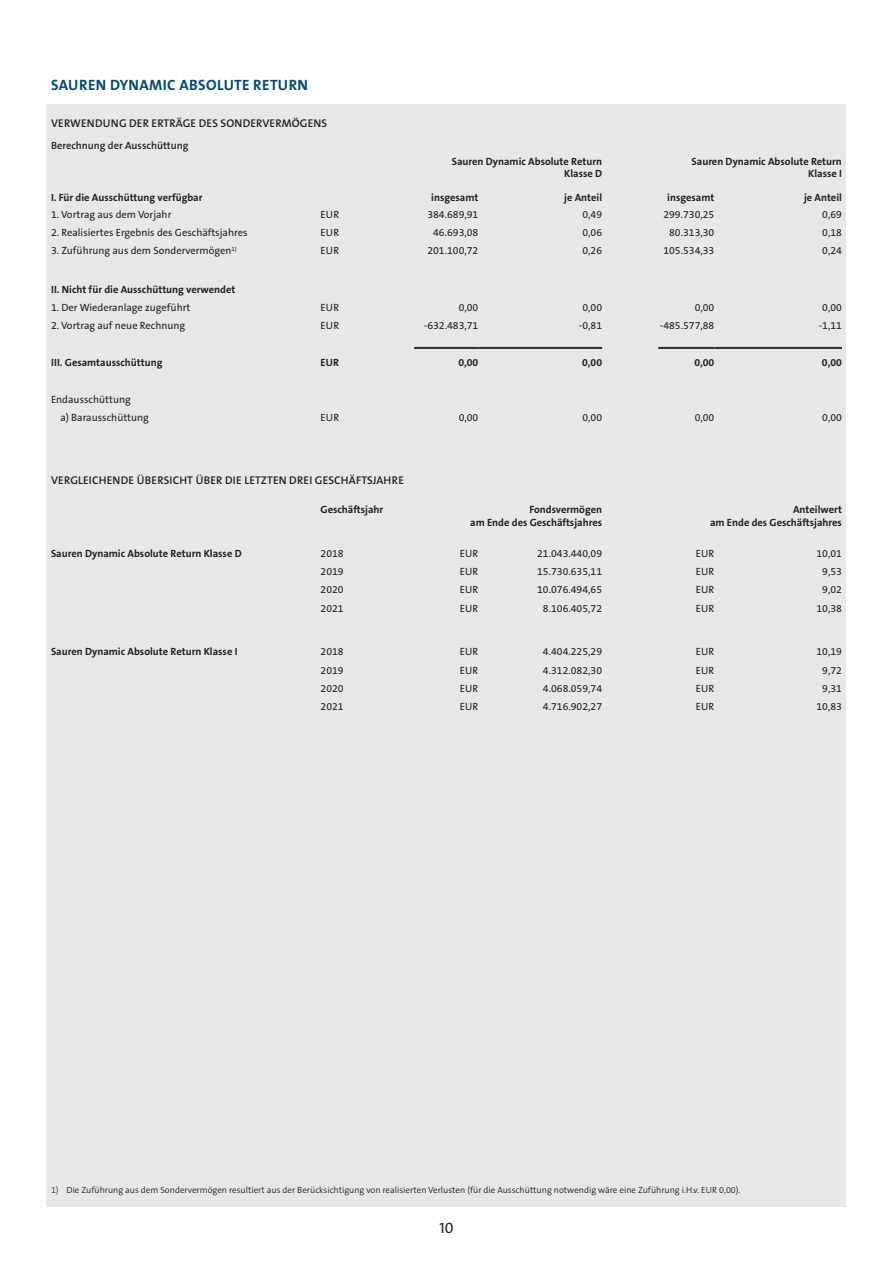
<style>
.page{position:relative;width:893px;height:1263px;background:#fff}
.page>*{position:absolute;margin:0;border:0;box-sizing:border-box;transform-origin:0 0}
.t1{font:700 15px "The Sans Os F";letter-spacing:.025em;color:#004977}
.t2{font:15px "The Sans Os F";color:#231f20}
.t3{font:600 11.25px "The Sans Os F";letter-spacing:.015em;color:#231f20}
.t4{font:10.5px "The Sans Os F";color:#231f20}
.t5{font:700 10.5px "The Sans Os F";color:#231f20}
.t6{font:600 10.5px "The Sans Os F";color:#231f20}
.t7{font:300 9px "The Sans Os F";color:#231f20}
.s1{font-style:inherit}
</style>
<div class="page">
<div style="left:47px;top:104px;width:799px;height:1102px;background:#e6e7e9"></div>
<hr style="left:414px;top:347px;width:64px;height:1px;background:#231f20">
<hr style="left:414px;top:348px;width:64px;height:1px;background:#231f20">
<hr style="left:478px;top:347px;width:124px;height:1px;background:#231f20">
<hr style="left:478px;top:348px;width:124px;height:1px;background:#231f20">
<hr style="left:658px;top:347px;width:56px;height:1px;background:#231f20">
<hr style="left:658px;top:348px;width:56px;height:1px;background:#231f20">
<hr style="left:714px;top:347px;width:128px;height:1px;background:#231f20">
<hr style="left:714px;top:348px;width:128px;height:1px;background:#231f20">
<p class="t1" style="left:51px;top:76px;width:258px">SAUREN DYNAMIC ABSOLUTE RETURN</p>
<p class="t3" style="left:51px;top:116px;width:278px">VERWENDUNG DER ERTRÄGE DES SONDERVERMÖGENS</p>
<p class="t6" style="left:51px;top:139px;width:139px">Berechnung der Ausschüttung</p>
<p class="t5" style="left:452px;top:154px;width:152px">Sauren Dynamic Absolute Return</p>
<p class="t5" style="left:564px;top:167px;width:40px">Klasse D</p>
<p class="t5" style="left:692px;top:154px;width:152px">Sauren Dynamic Absolute Return</p>
<p class="t5" style="left:808px;top:167px;width:35px">Klasse I</p>
<p class="t5" style="left:51px;top:190px;width:153px">I. Für die Ausschüttung verfügbar</p>
<p class="t5" style="left:431px;top:190px;width:49px">insgesamt</p>
<p class="t5" style="left:564px;top:190px;width:39px">je Anteil</p>
<p class="t5" style="left:667px;top:190px;width:49px">insgesamt</p>
<p class="t5" style="left:804px;top:190px;width:39px">je Anteil</p>
<p class="t4" style="left:51px;top:207px;width:122px">1. Vortrag aus dem Vorjahr</p>
<p class="t4" style="left:321px;top:207px;width:20px">EUR</p>
<p class="t4" style="left:427px;top:207px;width:52px">384.689,91</p>
<p class="t4" style="left:582px;top:207px;width:21px">0,49</p>
<p class="t4" style="left:663px;top:207px;width:52px">299.730,25</p>
<p class="t4" style="left:822px;top:207px;width:21px">0,69</p>
<p class="t4" style="left:51px;top:226px;width:198px">2. Realisiertes Ergebnis des Geschäftsjahres</p>
<p class="t4" style="left:321px;top:226px;width:20px">EUR</p>
<p class="t4" style="left:433px;top:226px;width:47px">46.693,08</p>
<p class="t4" style="left:582px;top:226px;width:21px">0,06</p>
<p class="t4" style="left:669px;top:226px;width:47px">80.313,30</p>
<p class="t4" style="left:822px;top:226px;width:21px">0,18</p>
<p class="t4" style="left:51px;top:244px;width:187px">3. Zuführung aus dem Sondervermögen<sup>1)</sup></p>
<p class="t4" style="left:321px;top:244px;width:20px">EUR</p>
<p class="t4" style="left:427px;top:244px;width:52px">201.100,72</p>
<p class="t4" style="left:582px;top:244px;width:21px">0,26</p>
<p class="t4" style="left:663px;top:244px;width:52px">105.534,33</p>
<p class="t4" style="left:822px;top:244px;width:21px">0,24</p>
<p class="t5" style="left:51px;top:283px;width:186px">II. Nicht für die Ausschüttung verwendet</p>
<p class="t4" style="left:51px;top:301px;width:141px">1. Der Wiederanlage zugeführt</p>
<p class="t4" style="left:321px;top:301px;width:20px">EUR</p>
<p class="t4" style="left:459px;top:301px;width:21px">0,00</p>
<p class="t4" style="left:582px;top:301px;width:21px">0,00</p>
<p class="t4" style="left:695px;top:301px;width:21px">0,00</p>
<p class="t4" style="left:822px;top:301px;width:21px">0,00</p>
<p class="t4" style="left:51px;top:319px;width:136px">2. Vortrag auf neue Rechnung</p>
<p class="t4" style="left:321px;top:319px;width:20px">EUR</p>
<p class="t4" style="left:424px;top:319px;width:56px">-632.483,71</p>
<p class="t4" style="left:579px;top:319px;width:25px">-0,81</p>
<p class="t4" style="left:660px;top:319px;width:56px">-485.577,88</p>
<p class="t4" style="left:819px;top:319px;width:25px">-1,11</p>
<p class="t5" style="left:51px;top:356px;width:113px">III. Gesamtausschüttung</p>
<p class="t5" style="left:321px;top:356px;width:20px">EUR</p>
<p class="t5" style="left:458px;top:356px;width:22px">0,00</p>
<p class="t5" style="left:582px;top:356px;width:22px">0,00</p>
<p class="t5" style="left:694px;top:356px;width:22px">0,00</p>
<p class="t5" style="left:822px;top:356px;width:22px">0,00</p>
<p class="t4" style="left:51px;top:392px;width:81px">Endausschüttung</p>
<p class="t4" style="left:60px;top:411px;width:90px">a) Barausschüttung</p>
<p class="t4" style="left:321px;top:411px;width:20px">EUR</p>
<p class="t4" style="left:459px;top:411px;width:21px">0,00</p>
<p class="t4" style="left:582px;top:411px;width:21px">0,00</p>
<p class="t4" style="left:695px;top:411px;width:21px">0,00</p>
<p class="t4" style="left:822px;top:411px;width:21px">0,00</p>
<p class="t3" style="left:51px;top:473px;width:354px">VERGLEICHENDE ÜBERSICHT ÜBER DIE LETZTEN DREI GESCHÄFTSJAHRE</p>
<p class="t5" style="left:321px;top:503px;width:64px">Geschäftsjahr</p>
<p class="t5" style="left:529px;top:503px;width:74px">Fondsvermögen</p>
<p class="t5" style="left:470px;top:516px;width:133px">am Ende des Geschäftsjahres</p>
<p class="t5" style="left:793px;top:503px;width:50px">Anteilwert</p>
<p class="t5" style="left:710px;top:516px;width:133px">am Ende des Geschäftsjahres</p>
<p class="t5" style="left:51px;top:546px;width:192px">Sauren Dynamic Absolute Return Klasse D</p>
<p class="t4" style="left:321px;top:546px;width:25px">2018</p>
<p class="t4" style="left:460px;top:546px;width:20px">EUR</p>
<p class="t4" style="left:537px;top:546px;width:66px">21.043.440,09</p>
<p class="t4" style="left:696px;top:546px;width:20px">EUR</p>
<p class="t4" style="left:816px;top:546px;width:27px">10,01</p>
<p class="t4" style="left:321px;top:565px;width:25px">2019</p>
<p class="t4" style="left:460px;top:565px;width:20px">EUR</p>
<p class="t4" style="left:537px;top:565px;width:66px">15.730.635,11</p>
<p class="t4" style="left:696px;top:565px;width:20px">EUR</p>
<p class="t4" style="left:822px;top:565px;width:21px">9,53</p>
<p class="t4" style="left:321px;top:583px;width:25px">2020</p>
<p class="t4" style="left:460px;top:583px;width:20px">EUR</p>
<p class="t4" style="left:537px;top:583px;width:66px">10.076.494,65</p>
<p class="t4" style="left:696px;top:583px;width:20px">EUR</p>
<p class="t4" style="left:822px;top:583px;width:21px">9,02</p>
<p class="t4" style="left:321px;top:601px;width:25px">2021</p>
<p class="t4" style="left:460px;top:601px;width:20px">EUR</p>
<p class="t4" style="left:543px;top:601px;width:61px">8.106.405,72</p>
<p class="t4" style="left:696px;top:601px;width:20px">EUR</p>
<p class="t4" style="left:816px;top:601px;width:27px">10,38</p>
<p class="t5" style="left:51px;top:645px;width:188px">Sauren Dynamic Absolute Return Klasse I</p>
<p class="t4" style="left:321px;top:645px;width:25px">2018</p>
<p class="t4" style="left:460px;top:645px;width:20px">EUR</p>
<p class="t4" style="left:543px;top:645px;width:61px">4.404.225,29</p>
<p class="t4" style="left:696px;top:645px;width:20px">EUR</p>
<p class="t4" style="left:816px;top:645px;width:27px">10,19</p>
<p class="t4" style="left:321px;top:663px;width:25px">2019</p>
<p class="t4" style="left:460px;top:663px;width:20px">EUR</p>
<p class="t4" style="left:543px;top:663px;width:61px">4.312.082,30</p>
<p class="t4" style="left:696px;top:663px;width:20px">EUR</p>
<p class="t4" style="left:822px;top:663px;width:21px">9,72</p>
<p class="t4" style="left:321px;top:682px;width:25px">2020</p>
<p class="t4" style="left:460px;top:682px;width:20px">EUR</p>
<p class="t4" style="left:543px;top:682px;width:61px">4.068.059,74</p>
<p class="t4" style="left:696px;top:682px;width:20px">EUR</p>
<p class="t4" style="left:822px;top:682px;width:21px">9,31</p>
<p class="t4" style="left:321px;top:700px;width:25px">2021</p>
<p class="t4" style="left:460px;top:700px;width:20px">EUR</p>
<p class="t4" style="left:543px;top:700px;width:61px">4.716.902,27</p>
<p class="t4" style="left:696px;top:700px;width:20px">EUR</p>
<p class="t4" style="left:816px;top:700px;width:27px">10,83</p>
<p class="t7" style="left:51px;top:1184px;width:691px"><span class="s1">1)</span> Die Zuführung aus dem Sondervermögen resultiert aus der Berücksichtigung von realisierten Verlusten (für die Ausschüttung notwendig wäre eine Zuführung i.H.v. EUR 0,00).</p>
<h1 class="t2" style="left:439px;top:1218px;width:16px">10</h1>
</div>
